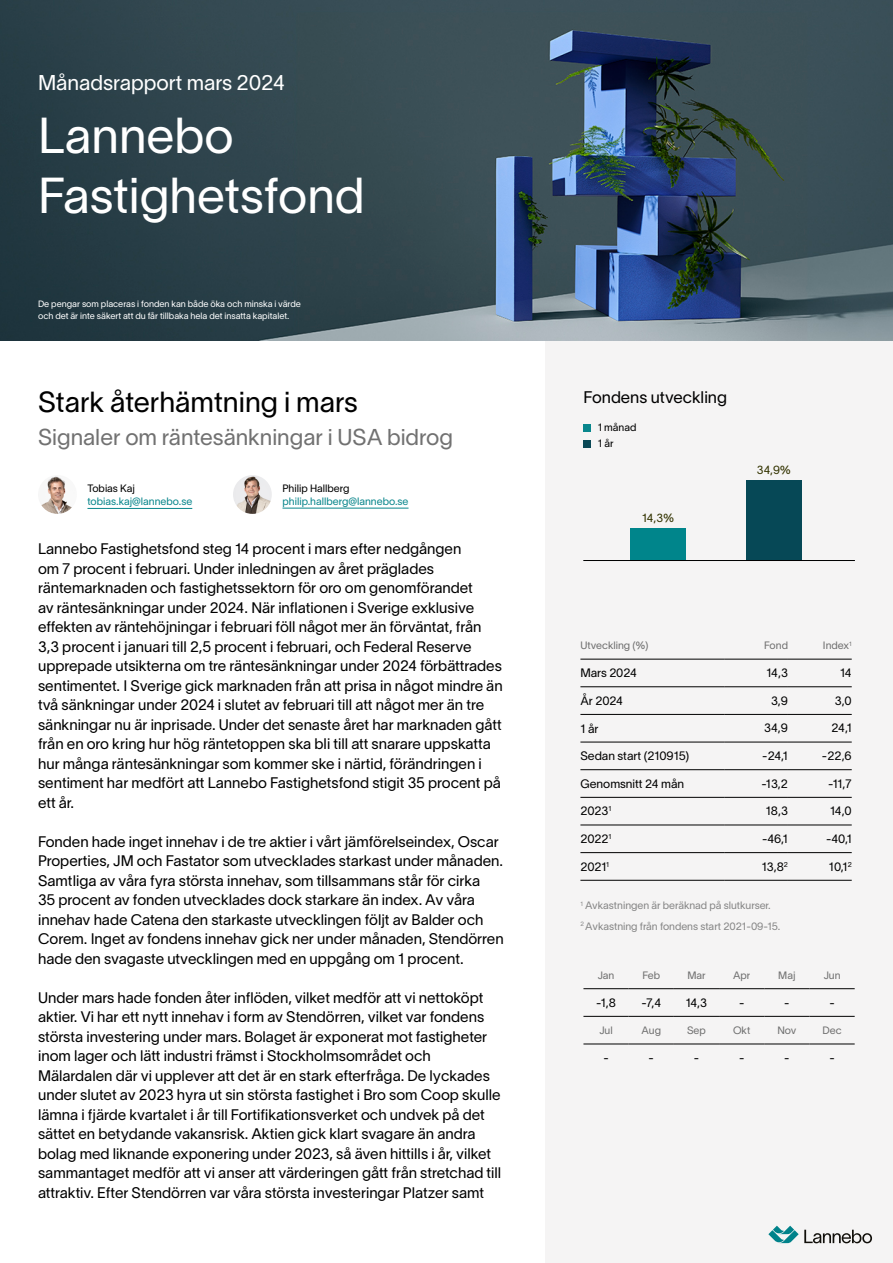
<style>
.page{position:relative;width:893px;height:1263px;background:#fff}
.page>*{position:absolute;margin:0;border:0;box-sizing:border-box;transform-origin:0 0}
.t1{font:49.5px/59.4px "Lausanne 300";color:#fff}
.t2{font:28.5px "Lausanne 300";color:#000}
.t3{font:22.5px "Lausanne 300";color:#717171}
.t4{font:21px "Lausanne 300";color:#fff}
.t5{font:16.5px "Lausanne 300";color:#000}
.t6{font:15px/19.5px "Lausanne 300";color:#000}
.t7{font:12px "Lausanne 300";color:#000}
.t8{font:11.7px "Lausanne 300";color:#330}
.t9{font:10.5px/20.1px "Lausanne 300";color:#868686}
.t10{font:10.5px "Lausanne 300";color:#707070}
.t11{font:10.5px "Lausanne 300";color:#09868c}
.t12{font:10.5px/16.4px "Lausanne 300";color:#000}
.t13{font:9px/12px "Lausanne 300";color:#fff}
</style>
<div class="page">
<div style="left:546px;top:340px;width:347px;height:923px;background:#f5f4f4"></div>
<img style="left:0;top:0;width:893px;height:340px">
<div style="left:630px;top:528px;width:56px;height:32px;background:#00858b"></div>
<div style="left:746px;top:480px;width:56px;height:80px;background:#064856"></div>
<hr style="left:583px;top:560px;width:272px;height:1px;background:#000">
<hr style="left:580px;top:659px;width:144px;height:1px;background:#000">
<hr style="left:724px;top:659px;width:64px;height:1px;background:#000">
<hr style="left:788px;top:659px;width:64px;height:1px;background:#000">
<hr style="left:580px;top:686px;width:144px;height:1px;background:#000">
<hr style="left:724px;top:686px;width:64px;height:1px;background:#000">
<hr style="left:788px;top:686px;width:64px;height:1px;background:#000">
<hr style="left:580px;top:714px;width:144px;height:1px;background:#000">
<hr style="left:724px;top:714px;width:64px;height:1px;background:#000">
<hr style="left:788px;top:714px;width:64px;height:1px;background:#000">
<hr style="left:580px;top:742px;width:144px;height:1px;background:#000">
<hr style="left:724px;top:742px;width:64px;height:1px;background:#000">
<hr style="left:788px;top:742px;width:64px;height:1px;background:#000">
<hr style="left:580px;top:769px;width:144px;height:1px;background:#000">
<hr style="left:724px;top:769px;width:64px;height:1px;background:#000">
<hr style="left:788px;top:769px;width:64px;height:1px;background:#000">
<hr style="left:580px;top:797px;width:144px;height:1px;background:#000">
<hr style="left:724px;top:797px;width:64px;height:1px;background:#000">
<hr style="left:788px;top:797px;width:64px;height:1px;background:#000">
<hr style="left:580px;top:825px;width:144px;height:1px;background:#000">
<hr style="left:724px;top:825px;width:64px;height:1px;background:#000">
<hr style="left:788px;top:825px;width:64px;height:1px;background:#000">
<hr style="left:580px;top:852px;width:144px;height:1px;background:#000">
<hr style="left:724px;top:852px;width:64px;height:1px;background:#000">
<hr style="left:788px;top:852px;width:64px;height:1px;background:#000">
<hr style="left:580px;top:880px;width:144px;height:1px;background:#000">
<hr style="left:724px;top:880px;width:64px;height:1px;background:#000">
<hr style="left:788px;top:880px;width:64px;height:1px;background:#000">
<hr style="left:583px;top:988px;width:46px;height:1px;background:#000">
<hr style="left:629px;top:988px;width:45px;height:1px;background:#000">
<hr style="left:674px;top:988px;width:45px;height:1px;background:#000">
<hr style="left:719px;top:988px;width:45px;height:1px;background:#000">
<hr style="left:764px;top:988px;width:45px;height:1px;background:#000">
<hr style="left:809px;top:988px;width:46px;height:1px;background:#000">
<hr style="left:583px;top:1016px;width:46px;height:1px;background:#000">
<hr style="left:629px;top:1016px;width:45px;height:1px;background:#000">
<hr style="left:674px;top:1016px;width:45px;height:1px;background:#000">
<hr style="left:719px;top:1016px;width:45px;height:1px;background:#000">
<hr style="left:764px;top:1016px;width:45px;height:1px;background:#000">
<hr style="left:809px;top:1016px;width:46px;height:1px;background:#000">
<hr style="left:583px;top:1044px;width:46px;height:1px;background:#000">
<hr style="left:629px;top:1044px;width:45px;height:1px;background:#000">
<hr style="left:674px;top:1044px;width:45px;height:1px;background:#000">
<hr style="left:719px;top:1044px;width:45px;height:1px;background:#000">
<hr style="left:764px;top:1044px;width:45px;height:1px;background:#000">
<hr style="left:809px;top:1044px;width:46px;height:1px;background:#000">
<div style="left:584px;top:424px;width:7px;height:7px;background:#09868c"></div>
<div style="left:584px;top:440px;width:7px;height:7px;background:#0a4856"></div>
<svg style="left:768px;top:1226px;width:104px;height:17px"></svg>
<img style="left:38px;top:475px;width:39px;height:39px;border-radius:19px">
<img style="left:233px;top:475px;width:39px;height:39px;border-radius:19px">
<hr style="left:87px;top:508px;width:105px;height:1px;background:#09868c">
<hr style="left:282px;top:508px;width:126px;height:1px;background:#09868c">
<h3 class="t4" style="left:38px;top:70px;width:248px">Månadsrapport mars 2024</h3>
<h1 class="t1" style="left:38px;top:105px;width:328px">Lannebo<br>Fastighetsfond</h1>
<p class="t13" style="left:38px;top:297px;width:264px">De pengar som placeras i fonden kan både öka och minska i värde och det är inte säkert att du får tillbaka hela det insatta kapitalet.</p>
<h2 class="t2" style="left:38px;top:384px;width:321px">Stark återhämtning i mars</h2>
<h3 class="t3" style="left:38px;top:423px;width:416px">Signaler om räntesänkningar i USA bidrog</h3>
<p class="t12" style="left:87px;top:480px;width:49px">Tobias Kaj</p>
<p class="t11" style="left:87px;top:494px;width:106px">tobias.kaj@lannebo.se</p>
<p class="t12" style="left:282px;top:480px;width:68px">Philip Hallberg</p>
<p class="t11" style="left:282px;top:494px;width:127px">philip.hallberg@lannebo.se</p>
<p class="t6" style="left:38px;top:539px;width:466px">Lannebo Fastighetsfond steg 14 procent i mars efter nedgången<br>om 7 procent i februari. Under inledningen av året präglades räntemarknaden och fastighetssektorn för oro om genomförandet<br>av räntesänkningar under 2024. När inflationen i Sverige exklusive effekten av räntehöjningar i februari föll något mer än förväntat, från 3,3 procent i januari till 2,5 procent i februari, och Federal Reserve upprepade utsikterna om tre räntesänkningar under 2024 förbättrades sentimentet. I Sverige gick marknaden från att prisa in något mindre än två sänkningar under 2024 i slutet av februari till att något mer än tre sänkningar nu är inprisade. Under det senaste året har marknaden gått från en oro kring hur hög räntetoppen ska bli till att snarare uppskatta hur många räntesänkningar som kommer ske i närtid, förändringen i sentiment har medfört att Lannebo Fastighetsfond stigit 35 procent på ett år.</p>
<p class="t6" style="left:38px;top:831px;width:467px">Fonden hade inget innehav i de tre aktier i vårt jämförelseindex, Oscar Properties, JM och Fastator som utvecklades starkast under månaden.<br>Samtliga av våra fyra största innehav, som tillsammans står för cirka<br>35 procent av fonden utvecklades dock starkare än index. Av våra innehav hade Catena den starkaste utvecklingen följt av Balder och Corem. Inget av fondens innehav gick ner under månaden, Stendörren hade den svagaste utvecklingen med en uppgång om 1 procent.</p>
<p class="t6" style="left:38px;top:987px;width:465px">Under mars hade fonden åter inflöden, vilket medför att vi nettoköpt aktier. Vi har ett nytt innehav i form av Stendörren, vilket var fondens största investering under mars. Bolaget är exponerat mot fastigheter inom lager och lätt industri främst i Stockholmsområdet och Mälardalen där vi upplever att det är en stark efterfråga. De lyckades under slutet av 2023 hyra ut sin största fastighet i Bro som Coop skulle lämna i fjärde kvartalet i år till Fortifikationsverket och undvek på det sättet en betydande vakansrisk. Aktien gick klart svagare än andra bolag med liknande exponering under 2023, så även hittills i år, vilket sammantaget medför att vi anser att värderingen gått från stretchad till attraktiv. Efter Stendörren var våra största investeringar Platzer samt</p>
<p class="t5" style="left:584px;top:386px;width:145px">Fondens utveckling</p>
<p class="t12" style="left:598px;top:419px;width:40px">1 månad<br>1 år</p>
<p class="t8" style="left:642px;top:510px;width:34px">14,3%</p>
<p class="t8" style="left:757px;top:462px;width:36px">34,9%</p>
<p class="t10" style="left:580px;top:639px;width:70px">Utveckling (%)</p>
<p class="t10" style="left:764px;top:639px;width:25px">Fond</p>
<p class="t10" style="left:823px;top:639px;width:30px">Index<sup>1</sup></p>
<p class="t7" style="left:580px;top:665px;width:58px">Mars 2024</p>
<p class="t7" style="left:580px;top:693px;width:44px">År 2024</p>
<p class="t7" style="left:580px;top:721px;width:20px">1 år</p>
<p class="t7" style="left:580px;top:748px;width:110px">Sedan start (210915)</p>
<p class="t7" style="left:580px;top:776px;width:105px">Genomsnitt 24 mån</p>
<p class="t7" style="left:580px;top:804px;width:32px">2023<sup>1</sup></p>
<p class="t7" style="left:766px;top:804px;width:24px">18,3</p>
<p class="t7" style="left:830px;top:804px;width:23px">14,0</p>
<p class="t7" style="left:580px;top:831px;width:33px">2022<sup>1</sup></p>
<p class="t7" style="left:762px;top:831px;width:27px">-46,1</p>
<p class="t7" style="left:826px;top:831px;width:27px">-40,1</p>
<p class="t7" style="left:580px;top:859px;width:30px">2021<sup>1</sup></p>
<p class="t7" style="left:762px;top:859px;width:28px">13,8<sup>2</sup></p>
<p class="t7" style="left:829px;top:859px;width:24px">10,1<sup>2</sup></p>
<p class="t7" style="left:766px;top:665px;width:23px">14,3</p>
<p class="t7" style="left:840px;top:665px;width:13px">14</p>
<p class="t7" style="left:771px;top:693px;width:18px">3,9</p>
<p class="t7" style="left:835px;top:693px;width:18px">3,0</p>
<p class="t7" style="left:764px;top:720px;width:25px">34,9</p>
<p class="t7" style="left:831px;top:720px;width:22px">24,1</p>
<p class="t7" style="left:762px;top:748px;width:27px">-24,1</p>
<p class="t7" style="left:822px;top:748px;width:31px">-22,6</p>
<p class="t7" style="left:761px;top:776px;width:28px">-13,2</p>
<p class="t7" style="left:828px;top:776px;width:25px">-11,7</p>
<p class="t9" style="left:580px;top:895px;width:201px"><sup>1</sup> Avkastningen är beräknad på slutkurser.<br><sup>2</sup> Avkastning från fondens start 2021-09-15.</p>
<p class="t10" style="left:598px;top:968px;width:18px">Jan</p>
<p class="t10" style="left:642px;top:968px;width:19px">Feb</p>
<p class="t10" style="left:687px;top:968px;width:20px">Mar</p>
<p class="t10" style="left:733px;top:968px;width:19px">Apr</p>
<p class="t10" style="left:778px;top:968px;width:19px">Maj</p>
<p class="t10" style="left:824px;top:968px;width:18px">Jun</p>
<p class="t7" style="left:596px;top:995px;width:21px">-1,8</p>
<p class="t7" style="left:641px;top:995px;width:21px">-7,4</p>
<p class="t7" style="left:686px;top:995px;width:23px">14,3</p>
<p class="t7" style="left:739px;top:995px;width:7px">-</p>
<p class="t7" style="left:784px;top:995px;width:7px">-</p>
<p class="t7" style="left:829px;top:995px;width:7px">-</p>
<p class="t10" style="left:599px;top:1023px;width:15px">Jul</p>
<p class="t10" style="left:641px;top:1023px;width:21px">Aug</p>
<p class="t10" style="left:687px;top:1023px;width:20px">Sep</p>
<p class="t10" style="left:733px;top:1023px;width:19px">Okt</p>
<p class="t10" style="left:777px;top:1023px;width:21px">Nov</p>
<p class="t10" style="left:822px;top:1023px;width:21px">Dec</p>
<p class="t7" style="left:603px;top:1050px;width:7px">-</p>
<p class="t7" style="left:649px;top:1050px;width:7px">-</p>
<p class="t7" style="left:694px;top:1050px;width:7px">-</p>
<p class="t7" style="left:739px;top:1050px;width:7px">-</p>
<p class="t7" style="left:784px;top:1050px;width:7px">-</p>
<p class="t7" style="left:829px;top:1050px;width:7px">-</p>
</div>
